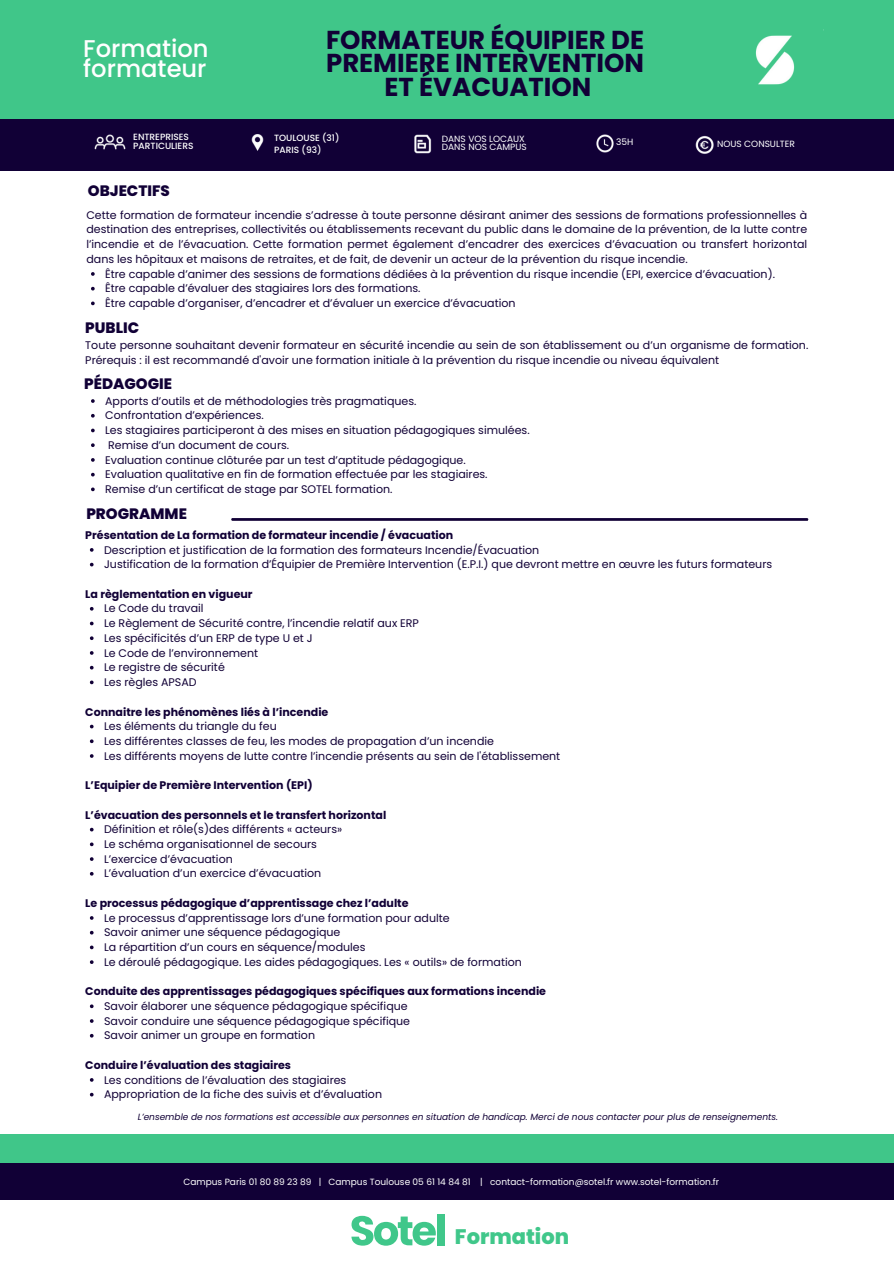
<style>
.page{position:relative;width:894px;height:1264px;background:#fff}
.page>*{position:absolute;margin:0;border:0;box-sizing:border-box;transform-origin:0 0}
.t1{font:700 25.95px/23.1px "Poppins";color:#110036;text-align:center}
.t2{font:500 24.15px/20.1px "Poppins";color:#fff}
.t3{font:800 21px "Poppins";color:#40c78a}
.t4{font:800 15px "Poppins";color:#110036}
.t5{font:11.1px/14.7px "Poppins";color:#110036}
.t6{font:700 11.1px "Poppins";color:#110036}
.t7{font:9px "Poppins";color:#fff}
.t8{font:italic 9px "Poppins";color:#110036}
.t9{font:500 9px "Poppins";color:#fff}
</style>
<div class="page">
<div style="left:0;top:1134px;width:893px;height:29px;background:#40c689"></div>
<div style="left:0;top:1163px;width:893px;height:36px;background:#110036"></div>
<svg style="left:231px;top:518px;width:577px;height:3px"></svg>
<div style="left:1px;top:0;width:892px;height:146px;background:#40c689"></div>
<svg style="left:351px;top:1215px;width:84px;height:30px"></svg>
<div style="left:437px;top:1214px;width:7px;height:31px;background:#40c78a"></div>
<img style="left:755px;top:35px;width:40px;height:50px">
<svg style="left:91px;top:272px;width:4px;height:4px"></svg>
<svg style="left:91px;top:287px;width:4px;height:3px"></svg>
<svg style="left:91px;top:301px;width:4px;height:4px"></svg>
<svg style="left:91px;top:399px;width:4px;height:4px"></svg>
<svg style="left:91px;top:414px;width:4px;height:3px"></svg>
<svg style="left:91px;top:428px;width:4px;height:4px"></svg>
<svg style="left:91px;top:443px;width:4px;height:4px"></svg>
<svg style="left:91px;top:458px;width:4px;height:4px"></svg>
<svg style="left:91px;top:473px;width:4px;height:3px"></svg>
<svg style="left:91px;top:487px;width:4px;height:4px"></svg>
<svg style="left:90px;top:636px;width:3px;height:4px"></svg>
<svg style="left:90px;top:680px;width:3px;height:4px"></svg>
<svg style="left:90px;top:739px;width:3px;height:4px"></svg>
<svg style="left:90px;top:842px;width:3px;height:4px"></svg>
<svg style="left:90px;top:945px;width:3px;height:4px"></svg>
<svg style="left:90px;top:960px;width:3px;height:4px"></svg>
<svg style="left:90px;top:1004px;width:3px;height:4px"></svg>
<div style="left:0;top:120px;width:893px;height:51px;background:#110036"></div>
<img style="left:94px;top:134px;width:32px;height:16px">
<img style="left:251px;top:134px;width:13px;height:17px">
<img style="left:596px;top:134px;width:18px;height:19px">
<img style="left:414px;top:134px;width:18px;height:20px">
<img style="left:695px;top:135px;width:19px;height:19px">
<p class="t2" style="left:83px;top:38px;width:127px">Formation formateur</p>
<p class="t1" style="left:326px;top:29px;width:319px">FORMATEUR ÉQUIPIER DE<br>PREMIERE INTERVENTION<br>ET ÉVACUATION</p>
<p class="t9" style="left:133px;top:131px;width:57px">ENTREPRISES</p>
<h5 class="t9" style="left:274px;top:131px;width:67px">TOULOUSE (31)</h5>
<p class="t9" style="left:274px;top:143px;width:49px">PARIS (93)</p>
<p class="t7" style="left:442px;top:132px;width:84px">DANS VOS LOCAUX</p>
<p class="t7" style="left:616px;top:136px;width:19px">35H</p>
<p class="t9" style="left:133px;top:139px;width:62px">PARTICULIERS</p>
<p class="t7" style="left:717px;top:137px;width:79px">NOUS CONSULTER</p>
<h5 class="t7" style="left:442px;top:141px;width:86px">DANS NOS CAMPUS</h5>
<p class="t4" style="left:88px;top:181px;width:83px">OBJECTIFS</p>
<p class="t5" style="left:86px;top:207px;width:722px;text-align:justify">Cette formation de formateur incendie s’adresse à toute personne désirant animer des sessions de formations professionnelles à destination des entreprises, collectivités ou établissements recevant du public dans le domaine de la prévention, de la lutte contre l’incendie et de l’évacuation. Cette formation permet également d’encadrer des exercices d’évacuation ou transfert horizontal dans les hôpitaux et maisons de retraites, et de fait, de devenir un acteur de la prévention du risque incendie.</p>
<p class="t5" style="left:105px;top:266px;width:671px">Être capable d’animer des sessions de formations dédiées à la prévention du risque incendie (EPI, exercice d’évacuation).</p>
<p class="t5" style="left:105px;top:281px;width:317px">Être capable d’évaluer des stagiaires lors des formations.</p>
<p class="t5" style="left:105px;top:296px;width:412px">Être capable d’organiser, d’encadrer et d’évaluer un exercice d’évacuation</p>
<p class="t4" style="left:85px;top:317px;width:55px">PUBLIC</p>
<p class="t5" style="left:85px;top:337px;width:724px">Toute personne souhaitant devenir formateur en sécurité incendie au sein de son établissement ou d’un organisme de formation.<br>Prérequis : il est recommandé d'avoir une formation initiale à la prévention du risque incendie ou niveau équivalent</p>
<h6 class="t4" style="left:84px;top:373px;width:89px">PÉDAGOGIE</h6>
<p class="t5" style="left:105px;top:393px;width:313px">Apports d’outils et de méthodologies très pragmatiques.</p>
<p class="t5" style="left:105px;top:408px;width:160px">Confrontation d’expériences.</p>
<p class="t5" style="left:105px;top:423px;width:426px">Les stagiaires participeront à des mises en situation pédagogiques simulées.</p>
<p class="t5" style="left:108px;top:437px;width:182px">Remise d’un document de cours.</p>
<p class="t5" style="left:105px;top:452px;width:362px">Evaluation continue clôturée par un test d’aptitude pédagogique.</p>
<p class="t5" style="left:105px;top:467px;width:384px">Evaluation qualitative en fin de formation effectuée par les stagiaires.</p>
<p class="t5" style="left:105px;top:482px;width:289px">Remise d’un certificat de stage par SOTEL formation.</p>
<h4 class="t4" style="left:86px;top:503px;width:102px">PROGRAMME</h4>
<p class="t6" style="left:85px;top:527px;width:369px">Présentation de La formation de formateur incendie / évacuation</p>
<h4 class="t5" style="left:104px;top:542px;width:436px">Description et justification de la formation des formateurs Incendie/Évacuation</h4>
<h6 class="t5" style="left:104px;top:557px;width:669px">Justification de la formation d’Équipier de Première Intervention (E.P.I.) que devront mettre en œuvre les futurs formateurs</h6>
<h4 class="t6" style="left:85px;top:586px;width:169px">La règlementation en vigueur</h4>
<p class="t5" style="left:104px;top:601px;width:101px">Le Code du travail</p>
<p class="t5" style="left:104px;top:616px;width:316px">Le Règlement de Sécurité contre, l’incendie relatif aux ERP</p>
<p class="t5" style="left:104px;top:630px;width:210px">Les spécificités d’un ERP de type U et J</p>
<p class="t5" style="left:104px;top:645px;width:156px">Le Code de l’environnement</p>
<p class="t5" style="left:104px;top:660px;width:122px">Le registre de sécurité</p>
<p class="t5" style="left:104px;top:675px;width:94px">Les règles APSAD</p>
<p class="t6" style="left:85px;top:704px;width:244px">Connaitre les phénomènes liés à l’incendie</p>
<h4 class="t5" style="left:104px;top:719px;width:174px">Les éléments du triangle du feu</h4>
<h5 class="t5" style="left:104px;top:733px;width:391px">Les différentes classes de feu, les modes de propagation d’un incendie</h5>
<p class="t5" style="left:104px;top:748px;width:457px">Les différents moyens de lutte contre l’incendie présents au sein de l'établissement</p>
<p class="t6" style="left:85px;top:777px;width:229px">L’Equipier de Première Intervention (EPI)</p>
<h5 class="t6" style="left:85px;top:807px;width:302px">L’évacuation des personnels et le transfert horizontal</h5>
<p class="t5" style="left:104px;top:822px;width:240px">Définition et rôle(s)des différents « acteurs»</p>
<p class="t5" style="left:104px;top:836px;width:214px">Le schéma organisationnel de secours</p>
<p class="t5" style="left:104px;top:851px;width:130px">L’exercice d’évacuation</p>
<p class="t5" style="left:104px;top:866px;width:219px">L’évaluation d’un exercice d’évacuation</p>
<p class="t6" style="left:85px;top:895px;width:325px">Le processus pédagogique d’apprentissage chez l’adulte</p>
<p class="t5" style="left:104px;top:910px;width:347px">Le processus d’apprentissage lors d’une formation pour adulte</p>
<h5 class="t5" style="left:104px;top:925px;width:238px">Savoir animer une séquence pédagogique</h5>
<p class="t5" style="left:104px;top:939px;width:263px">La répartition d’un cours en séquence/modules</p>
<p class="t5" style="left:104px;top:954px;width:419px">Le déroulé pédagogique. Les aides pédagogiques. Les « outils» de formation</p>
<p class="t6" style="left:85px;top:983px;width:462px">Conduite des apprentissages pédagogiques spécifiques aux formations incendie</p>
<h5 class="t5" style="left:104px;top:998px;width:305px">Savoir élaborer une séquence pédagogique spécifique</h5>
<h5 class="t5" style="left:104px;top:1013px;width:307px">Savoir conduire une séquence pédagogique spécifique</h5>
<p class="t5" style="left:104px;top:1028px;width:212px">Savoir animer un groupe en formation</p>
<p class="t6" style="left:85px;top:1057px;width:207px">Conduire l’évaluation des stagiaires</p>
<p class="t5" style="left:104px;top:1072px;width:244px">Les conditions de l’évaluation des stagiaires</p>
<p class="t5" style="left:104px;top:1087px;width:279px">Appropriation de la fiche des suivis et d’évaluation</p>
<p class="t8" style="left:138px;top:1110px;width:641px">L’ensemble de nos formations est accessible aux personnes en situation de handicap. Merci de nous contacter pour plus de renseignements.</p>
<h1 class="t7" style="left:183px;top:1175px;width:537px">Campus Paris 01 80 89 23 89 | Campus Toulouse 05 61 14 84 81 | contact-formation@sotel.fr www.sotel-formation.fr</h1>
<p class="t3" style="left:455px;top:1222px;width:116px">Formation</p>
</div>
